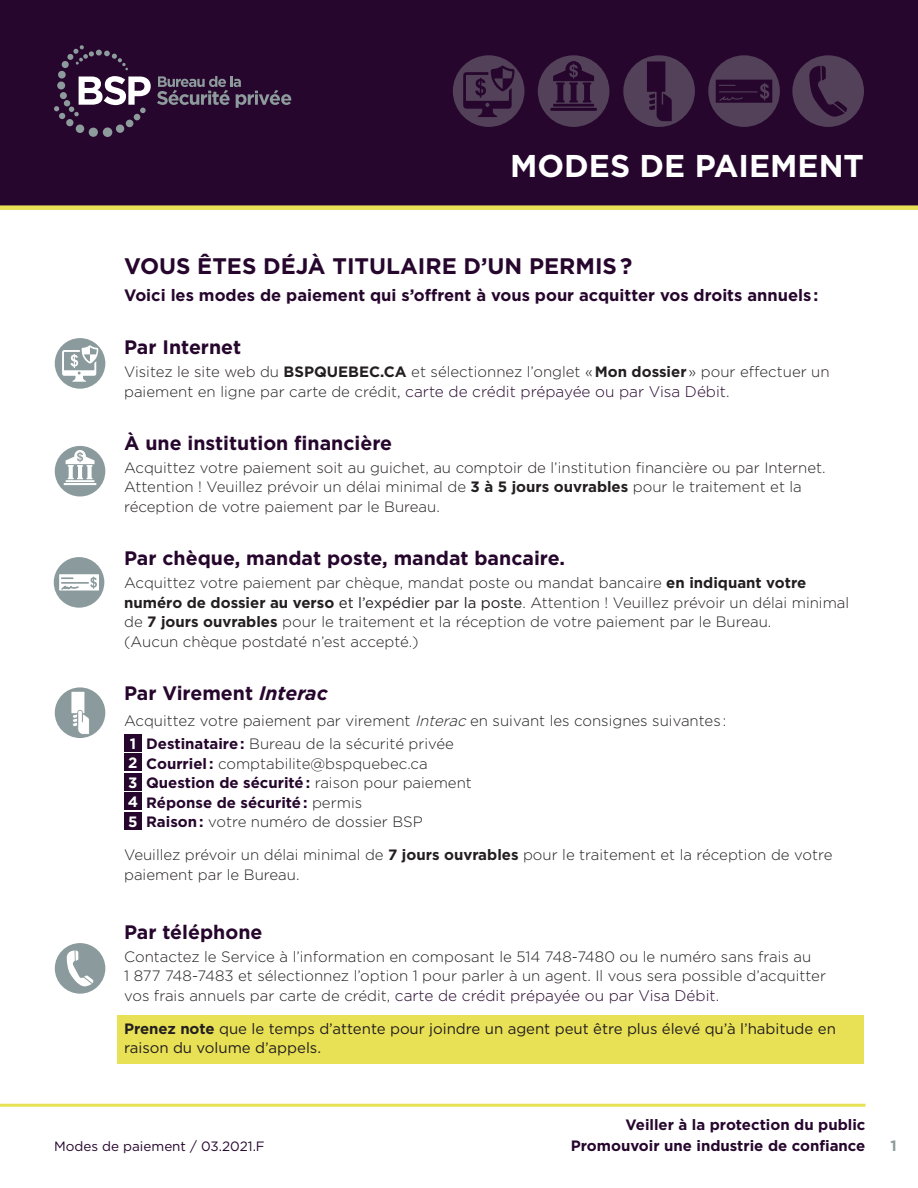
<style>
.page{position:relative;width:918px;height:1188px;background:#fff}
.page>*{position:absolute;margin:0;border:0;box-sizing:border-box;transform-origin:0 0}
.t1{font:700 31.5px "Gotham";color:#fff}
.t2{font:700 22.5px "Gotham";color:#26062d}
.t3{font:700 19.5px "Gotham";color:#26062d}
.t4{font:700 16.5px "Gotham";color:#26062d}
.t5{font:300 15.3px "Gotham";color:#26062d}
.t6{font:300 15px/19.5px "Gotham";color:#231f20}
.t7{font:700 15px "Gotham";color:#26062d}
.Paragraph_Style_1{font:15px/19.5px "Gotham";letter-spacing:-.005em;color:#231f20}
.t8{font:700 15px "Gotham";color:#fff}
.t9{font:700 15px "Gotham";color:#8d9b9c}
.t10{font:13.5px "Gotham";color:#26062d}
.s1{font-weight:700}
.s2{font-size:15px;color:#231f20}
.s3{font-weight:400}
.s4{font-style:italic}
.s5{font-weight:700;color:#26062d}
.s6{font-weight:300;color:#231f20}
</style>
<div class="page">
<div style="left:0;top:0;width:918px;height:208px;background:#26062d"></div>
<div style="left:708px;top:55px;width:72px;height:72px;background:#534059;border-radius:50%"></div>
<div style="left:716px;top:80px;width:56px;height:23px;background:#26062d"></div>
<svg style="left:760px;top:83px;width:9px;height:17px"></svg>
<hr style="left:719px;top:91px;width:39px;height:1px;background:#534059">
<svg style="left:719px;top:85px;width:17px;height:1px"></svg>
<svg style="left:719px;top:96px;width:24px;height:5px"></svg>
<div style="left:792px;top:55px;width:72px;height:72px;background:#534059;border-radius:50%"></div>
<svg style="left:809px;top:66px;width:38px;height:51px"></svg>
<div style="left:538px;top:55px;width:71px;height:72px;background:#534059;border-radius:50%"></div>
<svg style="left:550px;top:61px;width:47px;height:50px"></svg>
<div style="left:623px;top:55px;width:72px;height:72px;background:#534059;border-radius:50%"></div>
<svg style="left:647px;top:61px;width:25px;height:60px"></svg>
<div style="left:453px;top:55px;width:71px;height:72px;background:#534059;border-radius:50%"></div>
<svg style="left:463px;top:65px;width:52px;height:52px"></svg>
<svg style="left:157px;top:76px;width:134px;height:32px"></svg>
<svg style="left:54px;top:45px;width:97px;height:92px"></svg>
<div style="left:0;top:205px;width:918px;height:5px;background:#e9e155"></div>
<hr style="left:0;top:1104px;width:866px;height:3px;background:#e9e155">
<div style="left:117px;top:1015px;width:747px;height:48px;background:#e9e155"></div>
<div style="left:124px;top:734px;width:18px;height:17px;background:#26062d"></div>
<div style="left:124px;top:753px;width:18px;height:18px;background:#26062d"></div>
<div style="left:124px;top:773px;width:18px;height:17px;background:#26062d"></div>
<div style="left:124px;top:792px;width:18px;height:18px;background:#26062d"></div>
<div style="left:124px;top:812px;width:18px;height:17px;background:#26062d"></div>
<div style="left:55px;top:687px;width:50px;height:51px;background:#8b9a9c;border-radius:50%"></div>
<div style="left:71px;top:692px;width:13px;height:21px;background:#fff"></div>
<svg style="left:72px;top:710px;width:17px;height:24px"></svg>
<div style="left:55px;top:338px;width:50px;height:51px;background:#8b9a9c;border-radius:50%"></div>
<svg style="left:62px;top:345px;width:36px;height:37px"></svg>
<div style="left:55px;top:446px;width:50px;height:50px;background:#8b9a9c;border-radius:50%"></div>
<svg style="left:64px;top:450px;width:32px;height:35px"></svg>
<div style="left:54px;top:557px;width:50px;height:51px;background:#8b9a9c;border-radius:50%"></div>
<div style="left:59px;top:574px;width:40px;height:17px;background:#fff"></div>
<svg style="left:90px;top:577px;width:7px;height:12px"></svg>
<hr style="left:62px;top:582px;width:26px;height:2px;background:#8b9a9c">
<svg style="left:60px;top:577px;width:20px;height:23px"></svg>
<div style="left:55px;top:943px;width:50px;height:51px;background:#8b9a9c;border-radius:50%"></div>
<svg style="left:67px;top:950px;width:26px;height:36px"></svg>
<p class="t1" style="left:510px;top:145px;width:355px">MODES DE PAIEMENT</p>
<p class="t2" style="left:124px;top:252px;width:510px">VOUS ÊTES DÉJÀ TITULAIRE D’UN PERMIS ?</p>
<p class="t4" style="left:124px;top:284px;width:696px">Voici les modes de paiement qui s’offrent à vous pour acquitter vos droits annuels :</p>
<p class="t3" style="left:124px;top:334px;width:119px">Par Internet</p>
<p class="t6" style="left:124px;top:362px;width:707px">Visitez le site web du <span class="s1">BSPQUEBEC.CA</span> et sélectionnez l’onglet « <span class="s1">Mon dossier</span> » pour effectuer un</p>
<p class="t5" style="left:124px;top:381px;width:607px"><span class="s2">paiement en ligne par carte de crédit</span>, carte de crédit prépayée ou par Visa Débit<span class="s2">.</span></p>
<p class="t3" style="left:124px;top:430px;width:270px">À une institution financière</p>
<p class="t6" style="left:124px;top:457px;width:703px">Acquittez votre paiement soit au guichet, au comptoir de l’institution financière ou par Internet.<br>Attention ! Veuillez prévoir un délai minimal de <span class="s1">3 à 5 jours ouvrables</span> pour le traitement et la réception de votre paiement par le Bureau.</p>
<p class="t3" style="left:124px;top:545px;width:442px">Par chèque, mandat poste, mandat bancaire.</p>
<p class="t6" style="left:124px;top:573px;width:727px">Acquittez votre paiement par chèque, mandat poste ou mandat bancaire <span class="s1">en indiquant votre numéro de dossier au verso</span> <span class="s3">et l’expédier par la poste</span>. Attention ! Veuillez prévoir un délai minimal de <span class="s1">7 jours ouvrables</span> pour le traitement et la réception de votre paiement par le Bureau.<br>(Aucun chèque postdaté n’est accepté.)</p>
<p class="t3" style="left:124px;top:680px;width:205px">Par Virement <span class="s4">Interac</span></p>
<p class="t6" style="left:124px;top:711px;width:604px">Acquittez votre paiement par virement <span class="s4">Interac</span> en suivant les consignes suivantes :</p>
<p class="t8" style="left:130px;top:733px;width:8px">1</p>
<p class="t6" style="left:146px;top:734px;width:309px"><span class="s5">Destinataire :</span> Bureau de la sécurité privée</p>
<p class="t8" style="left:128px;top:753px;width:11px">2</p>
<p class="t6" style="left:146px;top:753px;width:283px"><span class="s5">Courriel :</span> comptabilite@bspquebec.ca</p>
<p class="t8" style="left:128px;top:772px;width:11px">3</p>
<p class="t7" style="left:146px;top:773px;width:327px">Question de sécurité : <span class="s6">raison pour paiement</span></p>
<p class="t8" style="left:128px;top:792px;width:12px">4</p>
<p class="t7" style="left:146px;top:792px;width:218px">Réponse de sécurité : <span class="s6">permis</span></p>
<p class="t8" style="left:128px;top:811px;width:11px">5</p>
<p class="t6" style="left:146px;top:812px;width:278px"><span class="s5">Raison :</span> votre numéro de dossier BSP</p>
<p class="t6" style="left:124px;top:845px;width:710px">Veuillez prévoir un délai minimal de <span class="s1">7 jours ouvrables</span> pour le traitement et la réception de votre paiement par le Bureau.</p>
<p class="t3" style="left:124px;top:919px;width:140px">Par téléphone</p>
<p class="t6" style="left:124px;top:946px;width:703px">Contactez le Service à l’information en composant le 514 748-7480 ou le numéro sans frais au<br>1 877 748-7483 et sélectionnez l’option 1 pour parler à un agent. Il vous sera possible d’acquitter</p>
<p class="t5" style="left:124px;top:986px;width:597px"><span class="s2">vos frais annuels par carte de crédit,</span> carte de crédit prépayée ou par Visa Débit<span class="s2">.</span></p>
<p class="Paragraph_Style_1" style="left:124px;top:1018px;width:713px"><span class="s1">Prenez note</span> que le temps d’attente pour joindre un agent peut être plus élevé qu’à l’habitude en raison du volume d’appels.</p>
<p class="t10" style="left:54px;top:1137px;width:212px">Modes de paiement / 03.2021.F</p>
<p class="t7" style="left:626px;top:1114px;width:241px">Veiller à la protection du public</p>
<p class="t7" style="left:571px;top:1135px;width:296px">Promouvoir une industrie de confiance</p>
<p class="t9" style="left:890px;top:1135px;width:8px">1</p>
</div>
